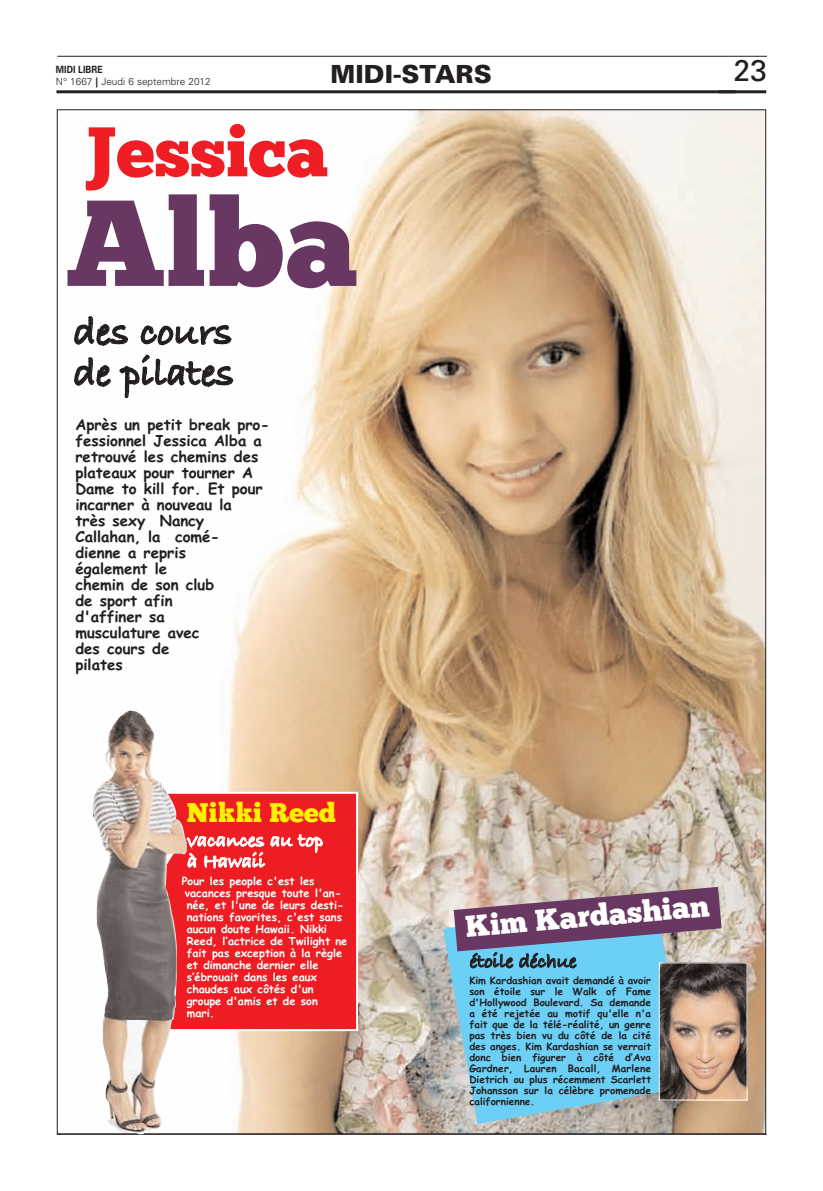
<style>
.page{position:relative;width:823px;height:1191px;background:#fff}
.page>*{position:absolute;margin:0;border:0;box-sizing:border-box;transform-origin:0 0}
.t1{font:122px "Chunk Five";color:#693862}
.t2{font:70px "Chunk Five";color:#ee1e24}
.t3{font:700 40px/41px "Bradley Hand ITCTT";letter-spacing:-.005em;color:#231f20}
.t4{font:30px "Chunk Five";color:#fff}
.t5{font:30px "Univers";color:#231f20}
.t6{font:27px "Chunk Five";color:#fff101}
.t7{font:900 25px "Univers";color:#231f20}
.t8{font:700 20px/21px "Bradley Hand ITCTT";letter-spacing:-.005em;color:#fff}
.t9{font:700 20px "Bradley Hand ITCTT";letter-spacing:-.005em;color:#231f20}
.t10{font:700 15px/16px "Comic Sans MS";color:#231f20}
.t11{font:700 11px/12px "Comic Sans MS";color:#fff}
.t12{font:700 10px/11px "Comic Sans MS";color:#231f20;text-align:justify}
.t13{font:300 10px/12.2px "Univers";color:#231f20}
.s1{font-weight:700}
.s2{font-weight:900}
</style>
<div class="page">
<hr style="left:57px;top:1134px;width:709px;height:1px;background:#231f20">
<hr style="left:57px;top:56px;width:709px;height:1px;background:#231f20">
<hr style="left:56px;top:90px;width:679px;height:3px;background:#231f20">
<hr style="left:718px;top:90px;width:47px;height:3px;background:#231f20">
<img style="left:92px;top:111px;width:671px;height:1021px">
<div style="left:142px;top:793px;width:215px;height:237px;background:#ee1d23"></div>
<div style="left:141px;top:792px;width:217px;height:239px;border:2px solid #fff"></div>
<svg style="left:443px;top:892px;width:245px;height:232px;background:#7ac9e6"></svg>
<svg style="left:453px;top:887px;width:268px;height:64px;background:#836b86"></svg>
<img style="left:93px;top:710px;width:94px;height:424px">
<img style="left:660px;top:964px;width:84px;height:134px">
<div style="left:658px;top:962px;width:88px;height:138px;border:1px solid #fff"></div>
<p class="t13" style="left:56px;top:64px;width:156px"><span class="s1">MIDI LIBRE<br></span>N° 1667 <span class="s2">|</span> Jeudi 6 septembre 2012</p>
<h3 class="t7" style="left:330px;top:65px;width:163px">MIDI-STARS</h3>
<h3 class="t5" style="left:733px;top:60px;width:35px">23</h3>
<h2 class="t2" style="left:84px;top:111px;width:245px">Jessica</h2>
<h1 class="t1" style="left:66px;top:172px;width:294px">Alba</h1>
<h3 class="t3" style="left:73px;top:310px;width:162px">des cours de pilates</h3>
<p class="t10" style="left:75px;top:417px;width:196px">Après un petit break pro&shy;fessionnel Jessica Alba a retrouvé les chemins des plateaux pour tourner A<br>Dame to kill for. Et pour incarner à nouveau la<br>très sexy Nancy<br>Callahan, la comé-<br>dienne a repris<br>également le<br>chemin de son club<br>de sport afin<br>d'affiner sa<br>musculature avec<br>des cours de<br>pilates</p>
<h3 class="t6" style="left:187px;top:797px;width:150px">Nikki Reed</h3>
<h3 class="t8" style="left:187px;top:829px;width:137px">vacances au top à Hawaii</h3>
<p class="t11" style="left:182px;top:875px;width:167px">Pour les people c'est les vacances presque toute l'an&shy;née, et l'une de leurs desti&shy;nations favorites, c'est sans aucun doute Hawaii. Nikki<br>Reed, l’actrice de Twilight ne fait pas exception à la règle et dimanche dernier elle s’ébrouait dans les eaux chaudes aux côtés d'un<br>groupe d'amis et de son<br>mari.</p>
<h3 class="t4" style="left:464px;top:909px;width:246px;rotate:-5deg">Kim Kardashian</h3>
<h3 class="t9" style="left:469px;top:946px;width:108px">étoile déchue</h3>
<p class="t12" style="left:469px;top:975px;width:183px">Kim Kardashian avait demandé à avoir son étoile sur le Walk of Fame d'Hollywood Boulevard. Sa demande a été rejetée au motif qu'elle n'a fait que de la télé-réalité, un genre pas très bien vu du côté de la cité des anges. Kim Kardashian se verrait donc bien figurer à côté d’Ava Gardner, Lauren Bacall, Marlene Dietrich ou plus récemment Scarlett Johansson sur la célèbre promenade californienne.</p>
</div>
